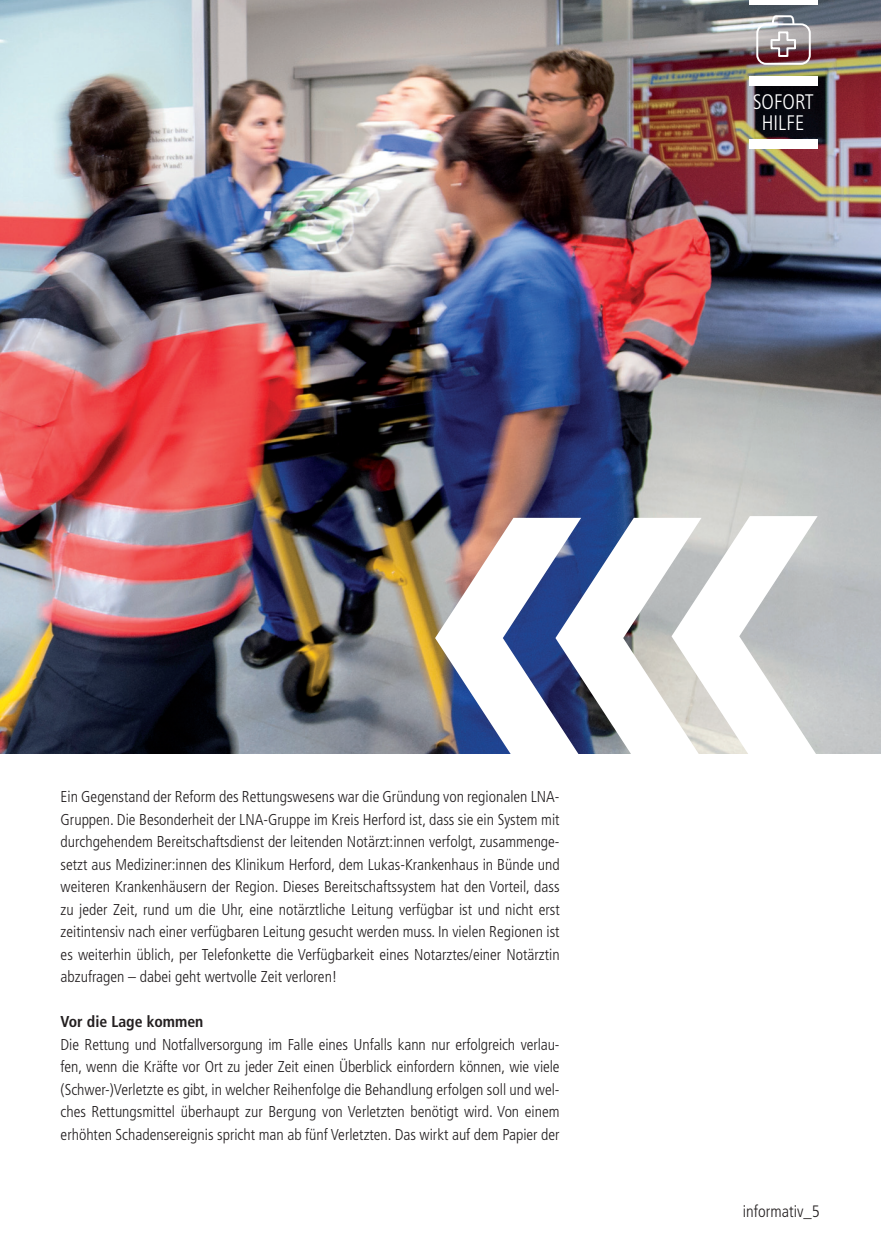
<style>
.page{position:relative;width:881px;height:1257px;background:#fff}
.page>*{position:absolute;margin:0;border:0;box-sizing:border-box;transform-origin:0 0}
.t1{font:300 condensed 21px/21px "Frutiger";color:#fff;text-align:center}
.t2{font:300 condensed 16.5px "Frutiger";color:#231f20}
.t3{font:300 condensed 15.75px/22.5px "Frutiger";color:#231f20;text-align:justify}
.t4{font:700 condensed 15.75px "Frutiger";color:#231f20}
</style>
<div class="page">
<img style="left:0;top:0;width:881px;height:753px">
<svg style="left:435px;top:516px;width:382px;height:238px"></svg>
<div style="left:749px;top:0;width:69px;height:5px;background:#fff"></div>
<div style="left:749px;top:76px;width:69px;height:10px;background:#fff"></div>
<div style="left:749px;top:139px;width:69px;height:9px;background:#fff"></div>
<div style="left:756px;top:23px;width:55px;height:42px;border:2px solid #fff;border-radius:9px"></div>
<svg style="left:769px;top:14px;width:28px;height:44px"></svg>
<h1 class="t1" style="left:753px;top:92px;width:62px">SOFORT<br>HILFE</h1>
<p class="t3" style="left:61px;top:785px;width:500px">Ein Gegenstand der Reform des Rettungswesens war die Gründung von regionalen LNA-Gruppen. Die Besonderheit der LNA-Gruppe im Kreis Herford ist, dass sie ein System mit durchgehendem Bereitschaftsdienst der leitenden Notärzt:innen verfolgt, zusammenge&shy;setzt aus Mediziner:innen des Klinikum Herford, dem Lukas-Krankenhaus in Bünde und weiteren Krankenhäusern der Region. Dieses Bereitschaftssystem hat den Vorteil, dass zu jeder Zeit, rund um die Uhr, eine notärztliche Leitung verfügbar ist und nicht erst zeitintensiv nach einer verfügbaren Leitung gesucht werden muss. In vielen Regionen ist es weiterhin üblich, per Telefonkette die Verfügbarkeit eines Notarztes/einer Notärztin abzufragen – dabei geht wertvolle Zeit verloren!</p>
<p class="t4" style="left:61px;top:1012px;width:144px">Vor die Lage kommen</p>
<p class="t3" style="left:61px;top:1032px;width:500px">Die Rettung und Notfallversorgung im Falle eines Unfalls kann nur erfolgreich verlau&shy;fen, wenn die Kräfte vor Ort zu jeder Zeit einen Überblick einfordern können, wie viele (Schwer-)Verletzte es gibt, in welcher Reihenfolge die Behandlung erfolgen soll und wel&shy;ches Rettungsmittel überhaupt zur Bergung von Verletzten benötigt wird. Von einem erhöhten Schadensereignis spricht man ab fünf Verletzten. Das wirkt auf dem Papier der</p>
<p class="t2" style="left:743px;top:1201px;width:79px">informativ_5</p>
</div>
